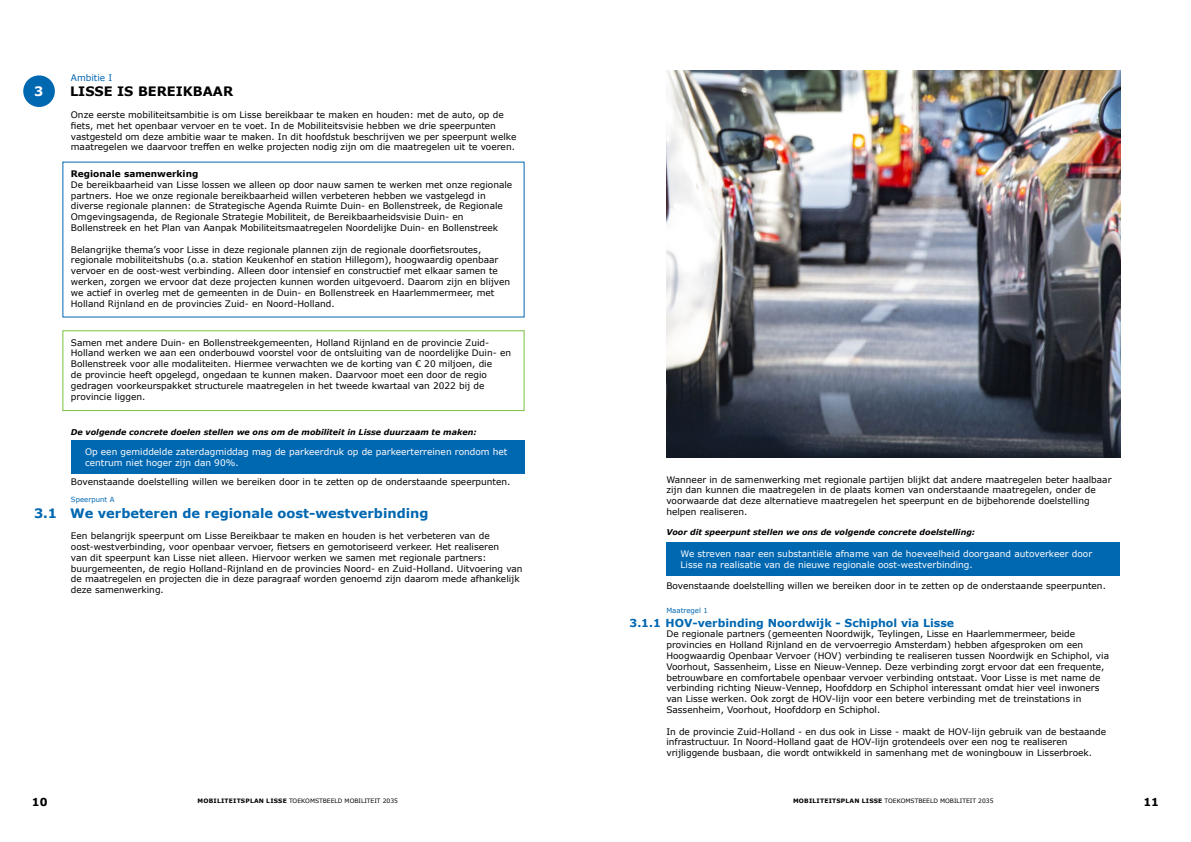
<style>
.page{position:relative;width:1191px;height:842px;background:#fff}
.page>*{position:absolute;margin:0;border:0;box-sizing:border-box;transform-origin:0 0}
.t1{font:700 13px "Verdana";color:#0067b1}
.t2{font:700 13px "Verdana";color:#000}
.t3{font:700 13px "Verdana";color:#fff}
.t4{font:700 11px "Verdana";color:#0067b1}
.t5{font:700 11px "Verdana";color:#000}
.t6{font:9px/10.8px "Verdana";color:#000}
.t7{font:9px/10.8px "Verdana";color:#fff}
.t8{font:700 9px "Verdana";color:#000}
.t9{font:9px "Verdana";color:#0067b1}
.t10{font:italic 700 8px "Verdana";color:#000}
.t11{font:7px "Verdana";color:#0067b1}
.t12{font:6px "Verdana";color:#000}
.s1{font-weight:700}
</style>
<div class="page">
<div style="left:23px;top:75px;width:32px;height:32px;background:#0067b1;border-radius:50%"></div>
<img style="left:666px;top:71px;width:454px;height:386px">
<div style="left:666px;top:542px;width:454px;height:34px;background:#0067b1"></div>
<div style="left:71px;top:440px;width:453px;height:34px;background:#0067b1"></div>
<div style="left:62px;top:330px;width:462px;height:81px;border:1px solid #7ac143"></div>
<p class="t9" style="left:71px;top:71px;width:43px">Ambitie I</p>
<h1 class="t3" style="left:34px;top:82px;width:11px">3</h1>
<h1 class="t2" style="left:70px;top:82px;width:165px">LISSE IS BEREIKBAAR</h1>
<p class="t6" style="left:71px;top:109px;width:447px">Onze eerste mobiliteitsambitie is om Lisse bereikbaar te maken en houden: met de auto, op de fiets, met het openbaar vervoer en te voet. In de Mobiliteitsvisie hebben we drie speerpunten vastgesteld om deze ambitie waar te maken. In dit hoofdstuk beschrijven we per speerpunt welke maatregelen we daarvoor treffen en welke projecten nodig zijn om die maatregelen uit te voeren.</p>
<p class="t8" style="left:71px;top:167px;width:129px">Regionale samenwerking</p>
<p class="t6" style="left:71px;top:179px;width:443px">De bereikbaarheid van Lisse lossen we alleen op door nauw samen te werken met onze regionale partners. Hoe we onze regionale bereikbaarheid willen verbeteren hebben we vastgelegd in diverse regionale plannen: de Strategische Agenda Ruimte Duin- en Bollenstreek, de Regionale Omgevingsagenda, de Regionale Strategie Mobiliteit, de Bereikbaarheidsvisie Duin- en Bollenstreek en het Plan van Aanpak Mobiliteitsmaatregelen Noordelijke Duin- en Bollenstreek</p>
<p class="t6" style="left:71px;top:244px;width:441px">Belangrijke thema’s voor Lisse in deze regionale plannen zijn de regionale doorfietsroutes, regionale mobiliteitshubs (o.a. station Keukenhof en station Hillegom), hoogwaardig openbaar vervoer en de oost-west verbinding. Alleen door intensief en constructief met elkaar samen te werken, zorgen we ervoor dat deze projecten kunnen worden uitgevoerd. Daarom zijn en blijven we actief in overleg met de gemeenten in de Duin- en Bollenstreek en Haarlemmermeer, met Holland Rijnland en de provincies Zuid- en Noord-Holland.</p>
<p class="t6" style="left:71px;top:337px;width:442px">Samen met andere Duin- en Bollenstreekgemeenten, Holland Rijnland en de provincie Zuid-Holland werken we aan een onderbouwd voorstel voor de ontsluiting van de noordelijke Duin- en Bollenstreek voor alle modaliteiten. Hiermee verwachten we de korting van € 20 miljoen, die<br>de provincie heeft opgelegd, ongedaan te kunnen maken. Daarvoor moet een door de regio gedragen voorkeurspakket structurele maatregelen in het tweede kwartaal van 2022 bij de provincie liggen.</p>
<p class="t10" style="left:71px;top:426px;width:407px">De volgende concrete doelen stellen we ons om de mobiliteit in Lisse duurzaam te maken:</p>
<p class="t7" style="left:85px;top:446px;width:424px">Op een gemiddelde zaterdagmiddag mag de parkeerdruk op de parkeerterreinen rondom het centrum niet hoger zijn dan 90%.</p>
<p class="t6" style="left:71px;top:476px;width:441px">Bovenstaande doelstelling willen we bereiken door in te zetten op de onderstaande speerpunten.</p>
<p class="t11" style="left:71px;top:494px;width:45px">Speerpunt A</p>
<h1 class="t1" style="left:34px;top:504px;width:396px">3.1 We verbeteren de regionale oost-westverbinding</h1>
<p class="t6" style="left:71px;top:530px;width:453px">Een belangrijk speerpunt om Lisse Bereikbaar te maken en houden is het verbeteren van de oost-westverbinding, voor openbaar vervoer, fietsers en gemotoriseerd verkeer. Het realiseren<br>van dit speerpunt kan Lisse niet alleen. Hiervoor werken we samen met regionale partners: buurgemeenten, de regio Holland-Rijnland en de provincies Noord- en Zuid-Holland. Uitvoering van de maatregelen en projecten die in deze paragraaf worden genoemd zijn daarom mede afhankelijk deze samenwerking.</p>
<p class="t6" style="left:666px;top:474px;width:447px">Wanneer in de samenwerking met regionale partijen blijkt dat andere maatregelen beter haalbaar zijn dan kunnen die maatregelen in de plaats komen van onderstaande maatregelen, onder de voorwaarde dat deze alternatieve maatregelen het speerpunt en de bijbehorende doelstelling helpen realiseren.</p>
<p class="t10" style="left:666px;top:527px;width:310px">Voor dit speerpunt stellen we ons de volgende concrete doelstelling:</p>
<p class="t7" style="left:680px;top:548px;width:413px">We streven naar een substantiële afname van de hoeveelheid doorgaand autoverkeer door<br>Lisse na realisatie van de nieuwe regionale oost-westverbinding.</p>
<p class="t6" style="left:666px;top:581px;width:441px">Bovenstaande doelstelling willen we bereiken door in te zetten op de onderstaande speerpunten.</p>
<p class="t11" style="left:666px;top:606px;width:43px">Maatregel 1</p>
<p class="t4" style="left:629px;top:615px;width:326px">3.1.1 HOV-verbinding Noordwijk - Schiphol via Lisse</p>
<p class="t6" style="left:666px;top:629px;width:444px">De regionale partners (gemeenten Noordwijk, Teylingen, Lisse en Haarlemmermeer, beide provincies en Holland Rijnland en de vervoerregio Amsterdam) hebben afgesproken om een Hoogwaardig Openbaar Vervoer (HOV) verbinding te realiseren tussen Noordwijk en Schiphol, via Voorhout, Sassenheim, Lisse en Nieuw-Vennep. Deze verbinding zorgt ervoor dat een frequente, betrouwbare en comfortabele openbaar vervoer verbinding ontstaat. Voor Lisse is met name de verbinding richting Nieuw-Vennep, Hoofddorp en Schiphol interessant omdat hier veel inwoners van Lisse werken. Ook zorgt de HOV-lijn voor een betere verbinding met de treinstations in Sassenheim, Voorhout, Hoofddorp en Schiphol.</p>
<p class="t6" style="left:666px;top:726px;width:441px">In de provincie Zuid-Holland - en dus ook in Lisse - maakt de HOV-lijn gebruik van de bestaande infrastructuur. In Noord-Holland gaat de HOV-lijn grotendeels over een nog te realiseren vrijliggende busbaan, die wordt ontwikkeld in samenhang met de woningbouw in Lisserbroek.</p>
<p class="t5" style="left:32px;top:795px;width:17px">10</p>
<p class="t12" style="left:197px;top:796px;width:202px"><span class="s1">MOBILITEITSPLAN LISSE</span> TOEKOMSTBEELD MOBILITEIT 2035</p>
<p class="t12" style="left:793px;top:796px;width:202px"><span class="s1">MOBILITEITSPLAN LISSE</span> TOEKOMSTBEELD MOBILITEIT 2035</p>
<p class="t5" style="left:1143px;top:795px;width:17px">11</p>
</div>
